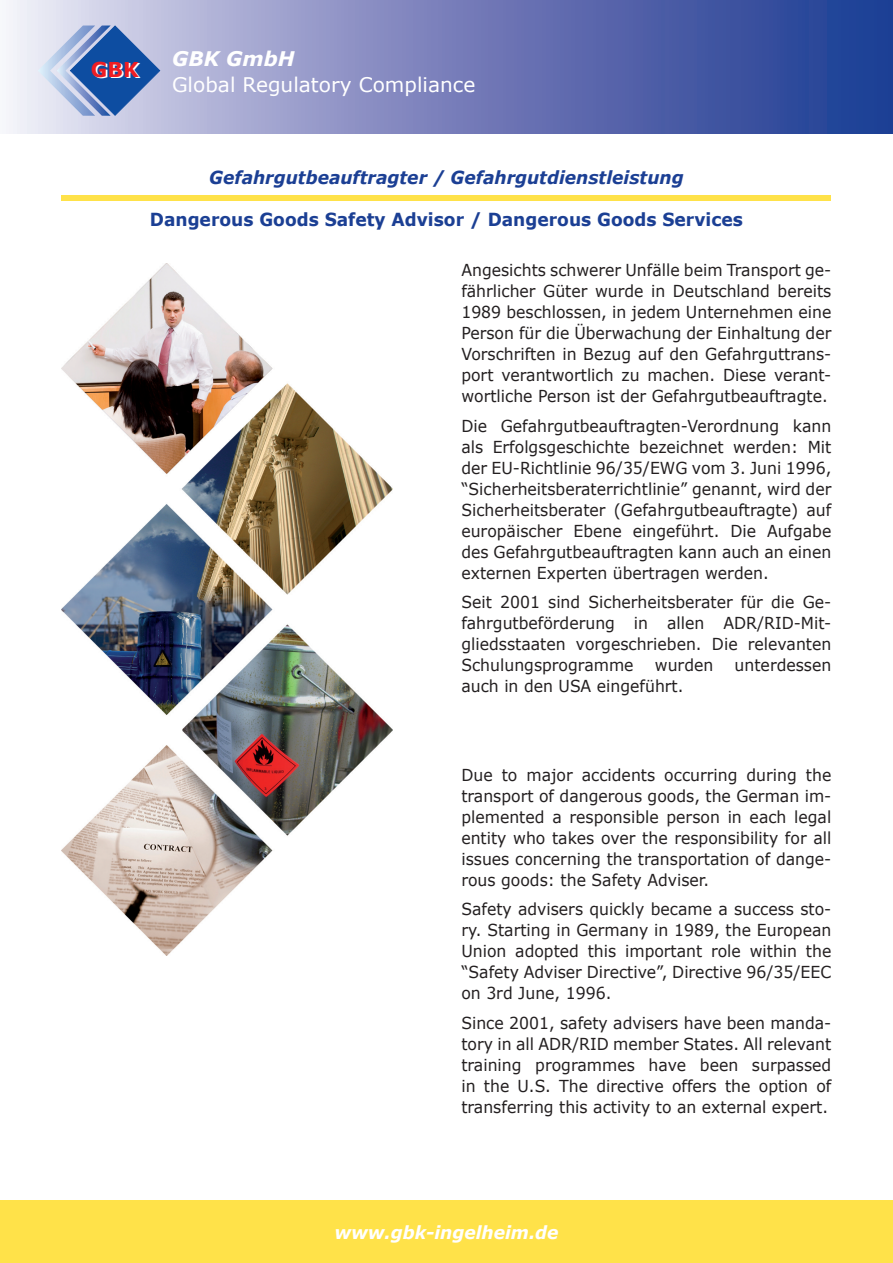
<style>
.page{position:relative;width:893px;height:1263px;background:#fff}
.page>*{position:absolute;margin:0;border:0;box-sizing:border-box;transform-origin:0 0}
.t1{font:700 20.4px "Verdana";color:#fff}
.t2{font:20.1px "Verdana";color:#fff}
.t3{font:italic 700 20.1px "Verdana";color:#fff}
.t4{font:700 18px "Verdana";color:#1b3f94;scale:.95 1}
.t5{font:italic 700 18px "Verdana";color:#1b3f94;scale:.95 1}
.t6{font:italic 700 18px "Verdana";color:#fff;scale:.95 1}
.t7{font:16.5px/21px "Verdana";color:#231f20;text-align:justify;scale:.95 1}
</style>
<div class="page">
<svg style="left:9px;top:0;width:884px;height:134px;background:#747fba"></svg>
<svg style="left:38px;top:26px;width:122px;height:90px;background:#7f9ccb"></svg>
<div style="left:0;top:1200px;width:893px;height:63px;background:#ffe249"></div>
<div style="left:62px;top:195px;width:769px;height:5px;background:#ffe249"></div>
<img style="left:62px;top:264px;width:330px;height:691px">
<p class="t1" style="left:92px;top:58px;width:49px">GBK</p>
<p class="t3" style="left:172px;top:46px;width:124px">GBK GmbH</p>
<p class="t2" style="left:172px;top:71px;width:305px">Global Regulatory Compliance</p>
<p class="t5" style="left:209px;top:166px;width:501px">Gefahrgutbeauftragter / Gefahrgutdienstleistung</p>
<p class="t4" style="left:150px;top:208px;width:626px">Dangerous Goods Safety Advisor / Dangerous Goods Services</p>
<p class="t7" style="left:461px;top:259px;width:391px">Angesichts schwerer Unfälle beim Transport ge&shy;fährlicher Güter wurde in Deutschland bereits 1989 beschlossen, in jedem Unternehmen eine Person für die Überwachung der Einhaltung der Vorschriften in Bezug auf den Gefahrguttrans&shy;port verantwortlich zu machen. Diese verant&shy;wortliche Person ist der Gefahrgutbeauftragte.</p>
<p class="t7" style="left:461px;top:415px;width:391px">Die Gefahrgutbeauftragten-Verordnung kann als Erfolgsgeschichte bezeichnet werden: Mit der EU-Richtlinie 96/35/EWG vom 3. Juni 1996, “Sicherheitsberaterrichtlinie” genannt, wird der Sicherheitsberater (Gefahrgutbeauftragte) auf europäischer Ebene eingeführt. Die Aufgabe des Gefahrgutbeauftragten kann auch an einen externen Experten übertragen werden.</p>
<p class="t7" style="left:461px;top:591px;width:391px">Seit 2001 sind Sicherheitsberater für die Ge&shy;fahrgutbeförderung in allen ADR/RID-Mit&shy;gliedsstaaten vorgeschrieben. Die relevanten Schulungsprogramme</p>
<p class="t7" style="left:655px;top:654px;width:63px">wurden</p>
<p class="t7" style="left:735px;top:654px;width:103px">unterdessen</p>
<p class="t7" style="left:461px;top:675px;width:235px">auch in den USA eingeführt.</p>
<p class="t7" style="left:461px;top:764px;width:391px">Due to major accidents occurring during the transport of dangerous goods, the German im&shy;plemented a responsible person in each legal entity who takes over the responsibility for all issues concerning the transportation of dange&shy;rous goods: the Safety Adviser.</p>
<p class="t7" style="left:461px;top:898px;width:391px">Safety advisers quickly became a success sto&shy;ry. Starting in Germany in 1989, the European Union adopted this important role within the “Safety Adviser Directive”, Directive 96/35/EEC on 3rd June, 1996.</p>
<p class="t7" style="left:461px;top:1012px;width:391px">Since 2001, safety advisers have been manda&shy;tory in all ADR/RID member States. All relevant training programmes have been surpassed in the U.S. The directive offers the option of transferring this activity to an external expert.</p>
<p class="t6" style="left:334px;top:1221px;width:237px">www.gbk-ingelheim.de</p>
</div>
